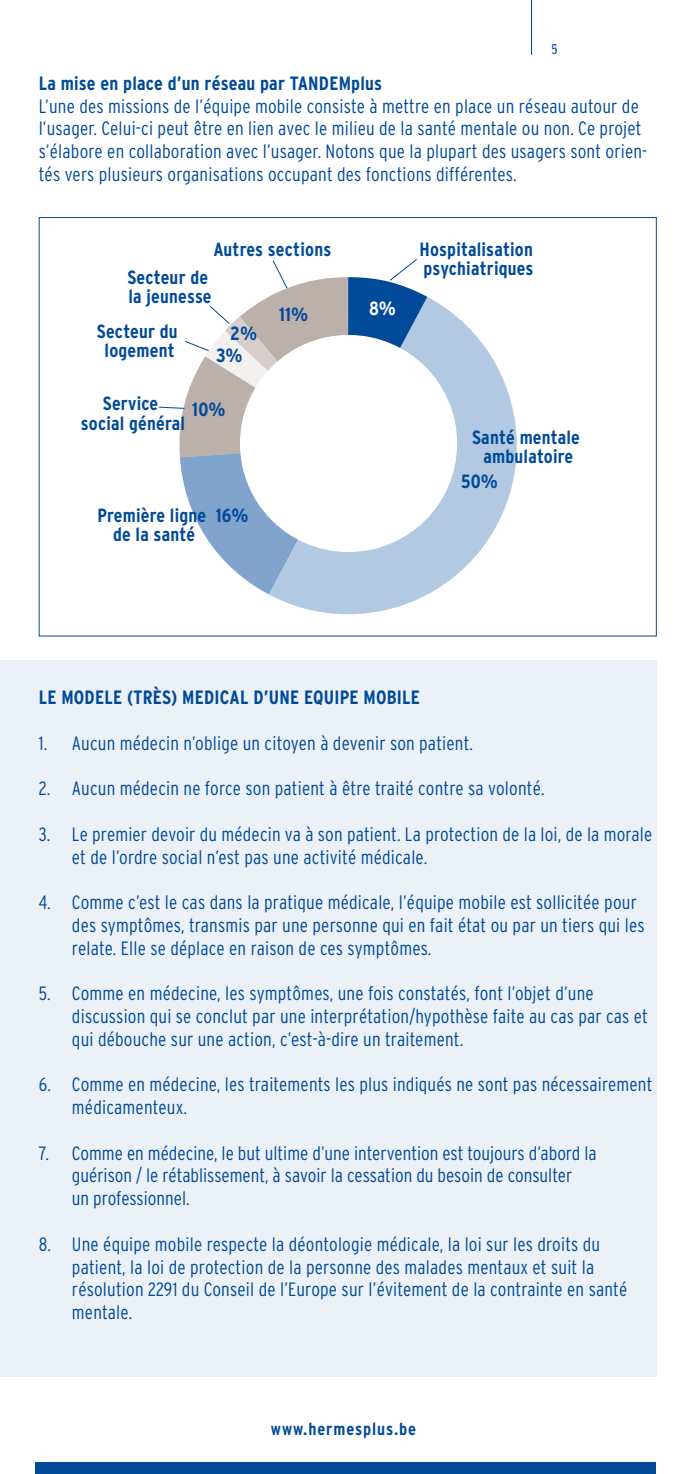
<style>
.page{position:relative;width:695px;height:1474px;background:#fff}
.page>*{position:absolute;margin:0;border:0;box-sizing:border-box;transform-origin:0 0}
.t1{font:300 19.25px/22.8px "Interstate Condensed";letter-spacing:.01em;color:#004a99}
.t2{font:700 19.25px "Interstate Condensed";letter-spacing:.01em;color:#004a99}
.t3{font:700 19.07px/19.1px "Interstate Condensed";letter-spacing:.01em;color:#004a99;text-align:center}
.t4{font:700 19.07px "Interstate Condensed";color:#fff}
.t5{font:700 17.5px "Interstate Condensed";letter-spacing:.05em;color:#004a99}
.t6{font:300 14px "Interstate Condensed";color:#004a99}
.s1{font-family:"Dax OT";color:#80a5cc}
</style>
<div class="page">
<hr style="left:531px;top:0;width:1px;height:55px;background:#004a99">
<div style="left:0;top:660px;width:656px;height:716px;background:#ebf1f7"></div>
<svg style="left:269px;top:297px;width:248px;height:318px;fill:#b3c9e1"></svg>
<svg style="left:158px;top:259px;width:269px;height:335px"></svg>
<div style="left:240px;top:335px;width:217px;height:217px;background:#fff;border-radius:50%"></div>
<div style="left:35px;top:1462px;width:620px;height:11px;background:#004a99"></div>
<p class="t6" style="left:551px;top:41px;width:8px">5<span class="s1">1</span></p>
<p class="t2" style="left:39px;top:72px;width:345px">La mise en place d’un réseau par TANDEMplus</p>
<p class="t1" style="left:39px;top:94px;width:610px">L’une des missions de l’équipe mobile consiste à mettre en place un réseau autour de l’usager. Celui-ci peut être en lien avec le milieu de la santé mentale ou non. Ce projet s’élabore en collaboration avec l’usager. Notons que la plupart des usagers sont orien&shy;tés vers plusieurs organisations occupant des fonctions différentes.</p>
<p class="t3" style="left:213px;top:240px;width:119px">Autres sections</p>
<p class="t3" style="left:127px;top:268px;width:86px;text-align:left">Secteur de la jeunesse</p>
<p class="t3" style="left:97px;top:322px;width:82px">Secteur du logement</p>
<p class="t3" style="left:230px;top:324px;width:28px">2%</p>
<p class="t3" style="left:216px;top:346px;width:28px">3%</p>
<p class="t3" style="left:81px;top:394px;width:106px">Service<br>social général</p>
<p class="t3" style="left:192px;top:400px;width:34px">10%</p>
<p class="t3" style="left:279px;top:305px;width:30px">11%</p>
<p class="t3" style="left:97px;top:505px;width:110px">Première ligne de la santé</p>
<p class="t3" style="left:216px;top:505px;width:34px">16%</p>
<p class="t4" style="left:369px;top:297px;width:28px">8%</p>
<p class="t3" style="left:419px;top:240px;width:115px;text-align:left">Hospitalisation psychiatriques</p>
<p class="t3" style="left:472px;top:427px;width:109px">Santé mentale ambulatoire</p>
<p class="t3" style="left:461px;top:472px;width:38px">50%</p>
<p class="t2" style="left:39px;top:687px;width:382px">LE MODELE (TRÈS) MEDICAL D’UNE EQUIPE MOBILE</p>
<p class="t1" style="left:39px;top:731px;width:436px">1. Aucun médecin n’oblige un citoyen à devenir son patient.</p>
<p class="t1" style="left:39px;top:777px;width:507px">2. Aucun médecin ne force son patient à être traité contre sa volonté.</p>
<p class="t1" style="left:72px;top:822px;width:581px;text-indent:-33px">3. Le premier devoir du médecin va à son patient. La protection de la loi, de la morale et de l’ordre social n’est pas une activité médicale.</p>
<p class="t1" style="left:72px;top:891px;width:574px;text-indent:-33px">4. Comme c’est le cas dans la pratique médicale, l’équipe mobile est sollicitée pour des symptômes, transmis par une personne qui en fait état ou par un tiers qui les relate. Elle se déplace en raison de ces symptômes.</p>
<p class="t1" style="left:72px;top:982px;width:577px;text-indent:-33px">5. Comme en médecine, les symptômes, une fois constatés, font l’objet d’une discussion qui se conclut par une interprétation/hypothèse faite au cas par cas et qui débouche sur une action, c’est-à-dire un traitement.</p>
<p class="t1" style="left:72px;top:1073px;width:582px;text-indent:-33px">6. Comme en médecine, les traitements les plus indiqués ne sont pas nécessairement médicamenteux.</p>
<p class="t1" style="left:72px;top:1141px;width:526px;text-indent:-33px">7. Comme en médecine, le but ultime d’une intervention est toujours d’abord la guérison / le rétablissement, à savoir la cessation du besoin de consulter<br>un professionnel.</p>
<p class="t1" style="left:72px;top:1232px;width:557px;text-indent:-33px">8. Une équipe mobile respecte la déontologie médicale, la loi sur les droits du patient, la loi de protection de la personne des malades mentaux et suit la résolution 2291 du Conseil de l’Europe sur l’évitement de la contrainte en santé mentale.</p>
<p class="t5" style="left:271px;top:1418px;width:147px">www.hermesplus.be</p>
</div>
